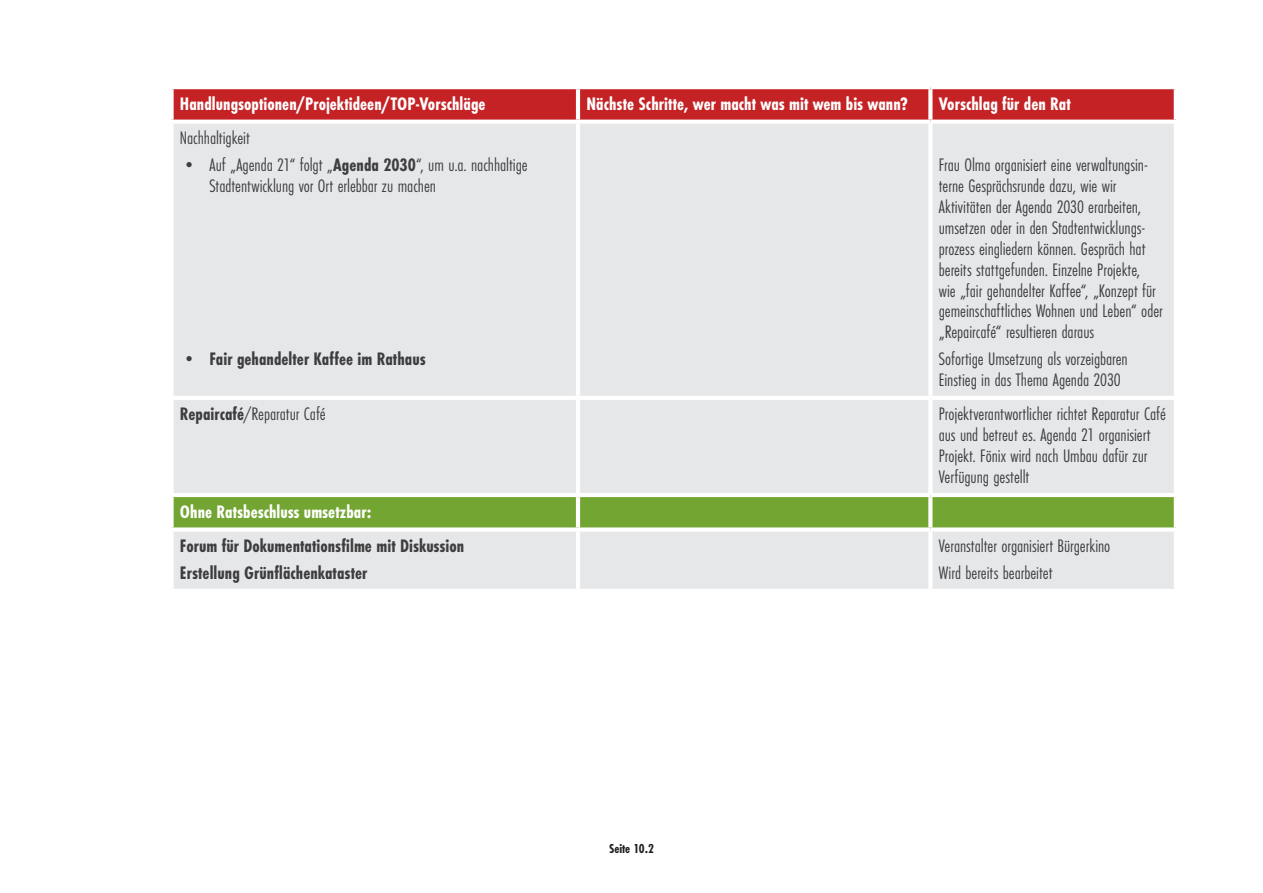
<style>
.page{position:relative;width:1263px;height:893px;background:#fff}
.page>*{position:absolute;margin:0;border:0;box-sizing:border-box;transform-origin:0 0}
.t1{font:18.75px/20.9px "Futura PT Cond";letter-spacing:-.005em;color:#3e3e3f}
.t2{font:700 18.75px "Futura PT Cond";letter-spacing:.005em;color:#fff}
.t3{font:700 18.75px/26.8px "Futura PT Cond";color:#3e3e3f}
.t4{font:700 13.5px "Futura PT Cond";color:#231f20}
.s1{font-weight:700}
.s2{font-weight:400}
</style>
<div class="page">
<div style="left:174px;top:89px;width:1000px;height:31px;background:#c42225"></div>
<div style="left:174px;top:124px;width:754px;height:465px;background:#e6e7e9"></div>
<div style="left:932px;top:124px;width:242px;height:465px;background:#e6e7e9"></div>
<div style="left:174px;top:497px;width:1000px;height:30px;background:#73a532"></div>
<hr style="left:576px;top:124px;width:4px;height:272px;background:#fff">
<hr style="left:169px;top:396px;width:409px;height:4px;background:#fff">
<hr style="left:578px;top:396px;width:352px;height:4px;background:#fff">
<hr style="left:576px;top:400px;width:4px;height:93px;background:#fff">
<hr style="left:930px;top:396px;width:248px;height:4px;background:#fff">
<hr style="left:169px;top:493px;width:409px;height:4px;background:#fff">
<hr style="left:578px;top:493px;width:352px;height:4px;background:#fff">
<hr style="left:576px;top:497px;width:4px;height:30px;background:#fff">
<hr style="left:930px;top:493px;width:248px;height:4px;background:#fff">
<svg style="left:928px;top:497px;width:4px;height:30px"></svg>
<div style="left:169px;top:527px;width:409px;height:5px;background:#fff"></div>
<div style="left:578px;top:527px;width:352px;height:5px;background:#fff"></div>
<hr style="left:576px;top:532px;width:4px;height:57px;background:#fff">
<div style="left:930px;top:527px;width:248px;height:5px;background:#fff"></div>
<hr style="left:576px;top:89px;width:4px;height:31px;background:#fff">
<svg style="left:928px;top:89px;width:4px;height:31px"></svg>
<p class="t2" style="left:180px;top:93px;width:307px">Handlungsoptionen/Projektideen/TOP-Vorschläge</p>
<p class="t2" style="left:586px;top:93px;width:323px">Nächste Schritte, wer macht was mit wem bis wann?</p>
<p class="t2" style="left:939px;top:93px;width:133px">Vorschlag für den Rat</p>
<p class="t1" style="left:180px;top:128px;width:71px">Nachhaltigkeit</p>
<p class="t1" style="left:209px;top:155px;width:320px;text-indent:-30px">• Auf „Agenda 21“ folgt „<span class="s1">Agenda 2030</span>“, um u.a. nachhaltige<br>Stadtentwicklung vor Ort erlebbar zu machen</p>
<p class="t1" style="left:939px;top:155px;width:225px">Frau Olma organisiert eine verwaltungsin&shy;terne Gesprächsrunde dazu, wie wir Aktivitäten der Agenda 2030 erarbeiten, umsetzen oder in den Stadtentwicklungs&shy;prozess eingliedern können. Gespräch hat bereits stattgefunden. Einzelne Projekte,<br>wie „fair gehandelter Kaffee“, „Konzept für gemeinschaftliches Wohnen und Leben“ oder „Repaircafé“ resultieren daraus</p>
<p class="t1" style="left:939px;top:348px;width:190px">Sofortige Umsetzung als vorzeigbaren<br>Einstieg in das Thema Agenda 2030</p>
<p class="t3" style="left:180px;top:345px;width:247px"><span class="s2">•</span> Fair gehandelter Kaffee im Rathaus</p>
<p class="t1" style="left:180px;top:404px;width:147px"><span class="s1">Repaircafé</span>/Reparatur Café</p>
<p class="t1" style="left:939px;top:404px;width:229px">Projektverantwortlicher richtet Reparatur Café aus und betreut es. Agenda 21 organisiert Projekt. Fönix wird nach Umbau dafür zur Verfügung gestellt</p>
<p class="t2" style="left:180px;top:501px;width:193px">Ohne Ratsbeschluss umsetzbar:</p>
<p class="t3" style="left:180px;top:533px;width:286px">Forum für Dokumentationsfilme mit Diskussion<br>Erstellung Grünflächenkataster</p>
<p class="t1" style="left:939px;top:533px;width:173px;line-height:26.8px">Veranstalter organisiert Bürgerkino<br>Wird bereits bearbeitet</p>
<p class="t4" style="left:609px;top:841px;width:46px">Seite 10.2</p>
</div>
